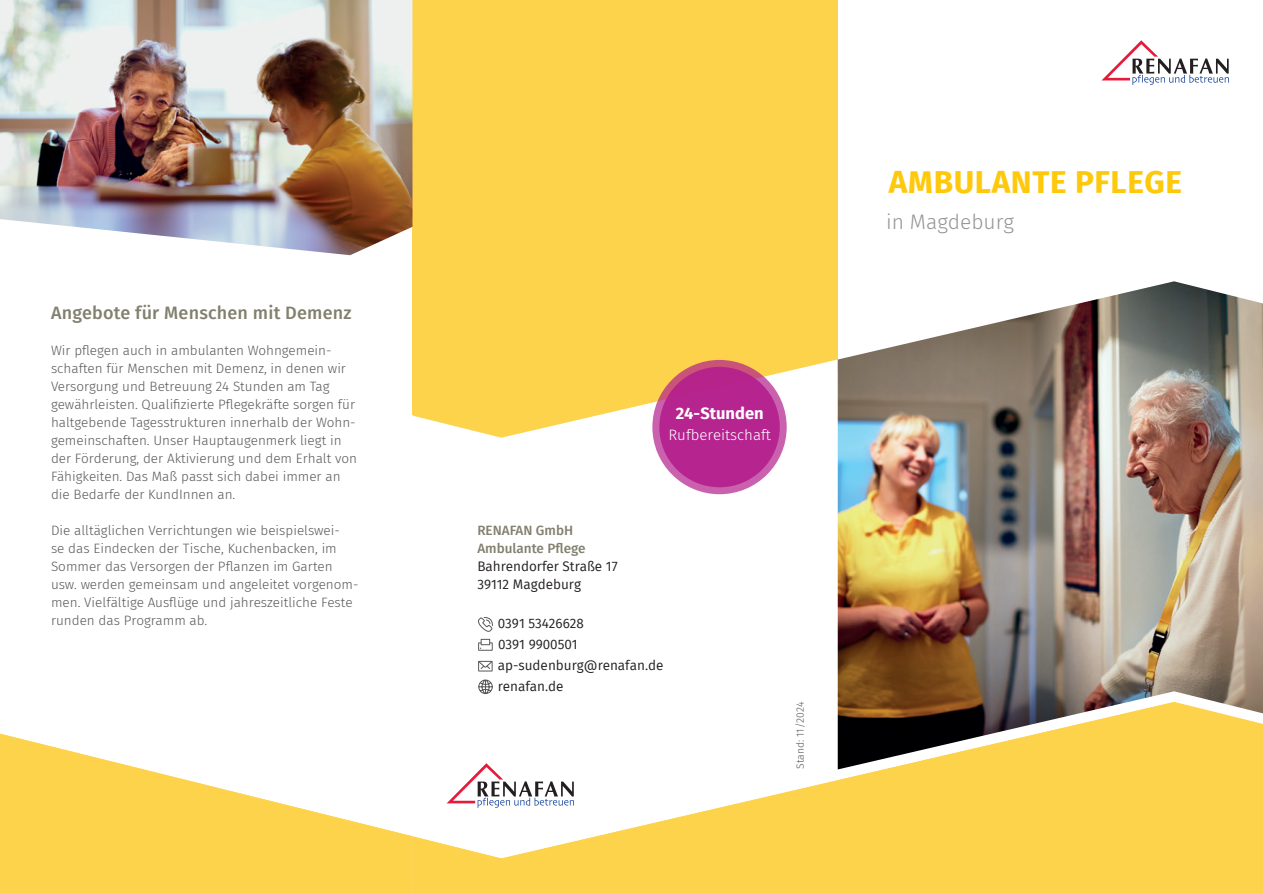
<style>
.page{position:relative;width:1263px;height:893px;background:#fff}
.page>*{position:absolute;margin:0;border:0;box-sizing:border-box;transform-origin:0 0}
.BroschürenHeadline{font:700 31.5px "Fira Sans";letter-spacing:.02em;color:#fec80b}
.BroschürenSubline{font:300 21px "Fira Sans";color:#939598}
._01_Body_Subline{font:500 18px "Fira Sans";letter-spacing:.01em;color:#82806e}
.t1{font:700 16.5px "Fira Sans";color:#fff}
.t2{font:300 15px "Fira Sans";color:#fff}
._01_Body{font:300 13.5px/18px "Fira Sans";color:#57585a}
.Adresszeile_Tel-E-Mail-Web{font:13.5px/21px "Fira Sans";color:#231f20}
.Adresszeile{font:13.5px "Fira Sans";color:#231f20}
.Adresszeile_GmbH{font:500 13.5px "Fira Sans";color:#82806e}
.Stand{font:300 10.5px "Fira Sans";color:#57585a}
</style>
<div class="page">
<svg style="left:1101px;top:40px;width:128px;height:45px"></svg>
<div style="left:412px;top:0;width:426px;height:445px;background:#fed34c"></div>
<svg style="left:412px;top:359px;width:426px;height:343px"></svg>
<svg style="left:478px;top:616px;width:15px;height:16px"></svg>
<div style="left:481px;top:639px;width:9px;height:6px;border:1px solid #57585a"></div>
<div style="left:478px;top:642px;width:15px;height:9px;border:1px solid #57585a"></div>
<div style="left:478px;top:661px;width:14px;height:10px;border:1px solid #57585a"></div>
<svg style="left:478px;top:661px;width:15px;height:9px"></svg>
<svg style="left:478px;top:679px;width:15px;height:15px"></svg>
<svg style="left:412px;top:702px;width:851px;height:191px;fill:#fed34c"></svg>
<svg style="left:0;top:734px;width:412px;height:159px;fill:#fed34c"></svg>
<img style="left:0;top:0;width:412px;height:255px">
<img style="left:838px;top:281px;width:425px;height:488px">
<hr style="left:412px;top:416px;width:1px;height:48px;background:#fff">
<svg style="left:652px;top:360px;width:135px;height:134px;background:#ba3092"></svg>
<p class="_01_Body_Subline" style="left:51px;top:298px;width:302px">Angebote für Menschen mit Demenz</p>
<p class="_01_Body" style="left:51px;top:341px;width:307px">Wir pflegen auch in ambulanten Wohngemein&shy;schaften für Menschen mit Demenz, in denen wir Versorgung und Betreuung 24 Stunden am Tag gewährleisten. Qualifizierte Pflegekräfte sorgen für haltgebende Tagesstrukturen innerhalb der Wohn&shy;gemeinschaften. Unser Hauptaugenmerk liegt in der Förderung, der Aktivierung und dem Erhalt von Fähigkeiten. Das Maß passt sich dabei immer an die Bedarfe der KundInnen an.</p>
<p class="_01_Body" style="left:51px;top:521px;width:309px">Die alltäglichen Verrichtungen wie beispielswei-<br>se das Eindecken der Tische, Kuchenbacken, im Sommer das Versorgen der Pflanzen im Garten usw. werden gemeinsam und angeleitet vorgenom&shy;men. Vielfältige Ausflüge und jahreszeitliche Feste runden das Programm ab.</p>
<p class="t1" style="left:676px;top:399px;width:89px">24-Stunden</p>
<p class="t2" style="left:668px;top:424px;width:104px">Rufbereitschaft</p>
<p class="Adresszeile_GmbH" style="left:477px;top:519px;width:97px">RENAFAN GmbH</p>
<p class="Adresszeile_GmbH" style="left:477px;top:537px;width:110px">Ambulante Pflege</p>
<p class="Adresszeile" style="left:477px;top:556px;width:142px">Bahrendorfer Straße 17</p>
<p class="Adresszeile" style="left:477px;top:574px;width:105px">39112 Magdeburg</p>
<p class="Adresszeile_Tel-E-Mail-Web" style="left:498px;top:613px;width:88px">0391 53426628<br>0391 9900501</p>
<p class="Adresszeile_Tel-E-Mail-Web" style="left:498px;top:655px;width:167px">ap-sudenburg@renafan.de</p>
<p class="Adresszeile_Tel-E-Mail-Web" style="left:498px;top:676px;width:67px">renafan.de</p>
<p class="Stand" style="left:793px;top:769px;width:69px;rotate:-90deg">Stand: 11/2024</p>
<p class="BroschürenHeadline" style="left:889px;top:156px;width:295px">AMBULANTE PFLEGE</p>
<p class="BroschürenSubline" style="left:886px;top:207px;width:130px">in Magdeburg</p>
</div>
